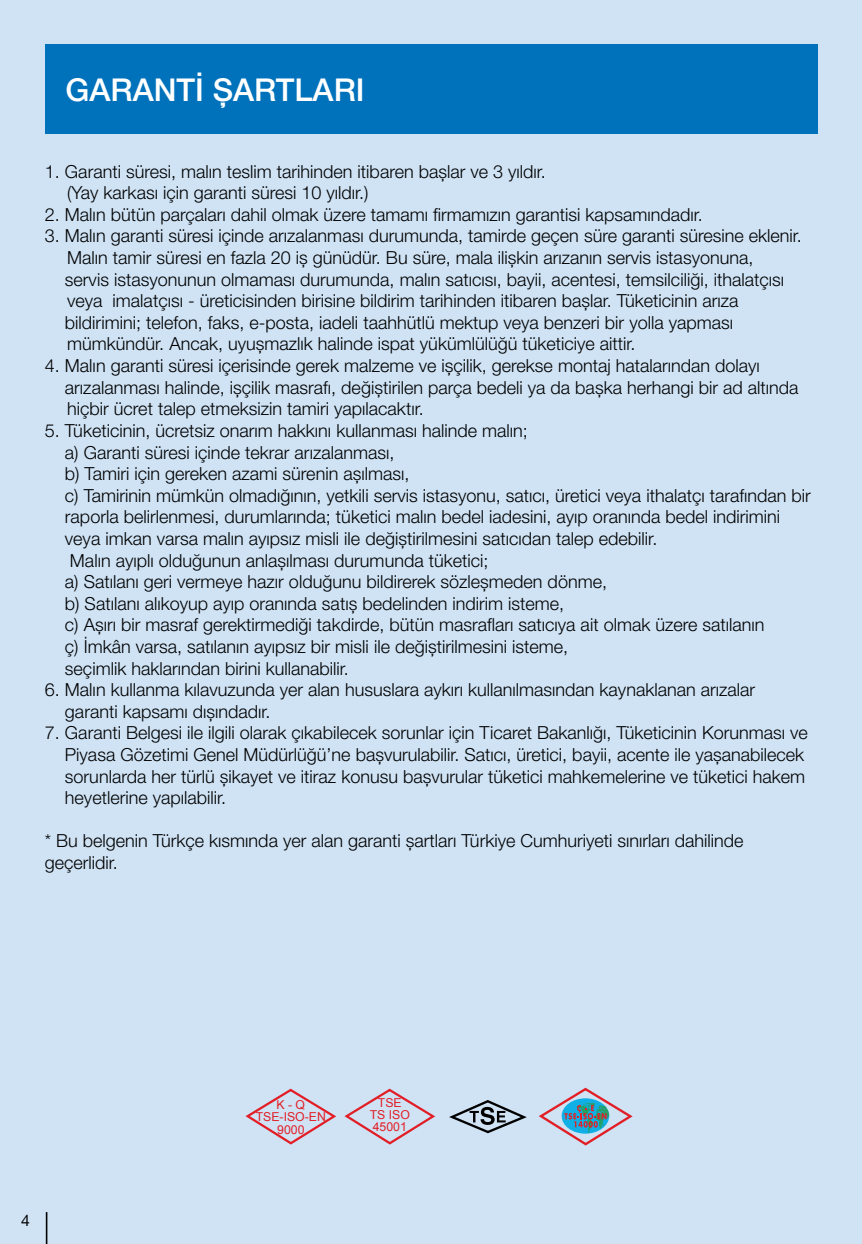
<style>
.page{position:relative;width:862px;height:1244px;background:#fff}
.page>*{position:absolute;margin:0;border:0;box-sizing:border-box;transform-origin:0 0}
.t1{font:500 31.5px "Helvetica Neue LT Pro";color:#fff}
.t2{font:300 18px/21.6px "Helvetica Neue LT Pro";color:#000}
.t3{font:15.75px "Helvetica Neue LT Pro";color:#000}
.t4{font:12.38px/12.4px "Arial";color:#e21f26;text-align:center}
</style>
<div class="page">
<div style="left:0;top:0;width:861px;height:1244px;background:#cfe3f5"></div>
<hr style="left:46px;top:1212px;width:1px;height:32px;background:#000">
<div style="left:45px;top:45px;width:771px;height:89px;background:#0072bc"></div>
<svg style="left:449px;top:1100px;width:78px;height:34px"></svg>
<svg style="left:539px;top:1087px;width:94px;height:59px"></svg>
<svg style="left:245px;top:1088px;width:190px;height:57px"></svg>
<h1 class="t1" style="left:65px;top:71px;width:300px">GARANTİ ŞARTLARI</h1>
<p class="t2" style="left:67px;top:160px;width:480px;text-indent:-22px">1. Garanti süresi, malın teslim tarihinden itibaren başlar ve 3 yıldır. (Yay karkası için garanti süresi 10 yıldır.)</p>
<p class="t2" style="left:45px;top:203px;width:659px">2. Malın bütün parçaları dahil olmak üzere tamamı firmamızın garantisi kapsamındadır.</p>
<p class="t2" style="left:65px;top:225px;width:738px;text-indent:-20px">3. Malın garanti süresi içinde arızalanması durumunda, tamirde geçen süre garanti süresine eklenir.<br>Malın tamir süresi en fazla 20 iş günüdür. Bu süre, mala ilişkin arızanın servis istasyonuna,<br>servis istasyonunun olmaması durumunda, malın satıcısı, bayii, acentesi, temsilciliği, ithalatçısı veya imalatçısı - üreticisinden birisine bildirim tarihinden itibaren başlar. Tüketicinin arıza bildirimini; telefon, faks, e-posta, iadeli taahhütlü mektup veya benzeri bir yolla yapması mümkündür. Ancak, uyuşmazlık halinde ispat yükümlülüğü tüketiciye aittir.</p>
<p class="t2" style="left:65px;top:354px;width:734px;text-indent:-20px">4. Malın garanti süresi içerisinde gerek malzeme ve işçilik, gerekse montaj hatalarından dolayı arızalanması halinde, işçilik masrafı, değiştirilen parça bedeli ya da başka herhangi bir ad altında hiçbir ücret talep etmeksizin tamiri yapılacaktır.</p>
<p class="t2" style="left:65px;top:419px;width:747px;text-indent:-20px">5. Tüketicinin, ücretsiz onarım hakkını kullanması halinde malın;<br>a) Garanti süresi içinde tekrar arızalanması,<br>b) Tamiri için gereken azami sürenin aşılması,<br>c) Tamirinin mümkün olmadığının, yetkili servis istasyonu, satıcı, üretici veya ithalatçı tarafından bir raporla belirlenmesi, durumlarında; tüketici malın bedel iadesini, ayıp oranında bedel indirimini veya imkan varsa malın ayıpsız misli ile değiştirilmesini satıcıdan talep edebilir.<br>Malın ayıplı olduğunun anlaşılması durumunda tüketici;<br>a) Satılanı geri vermeye hazır olduğunu bildirerek sözleşmeden dönme,<br>b) Satılanı alıkoyup ayıp oranında satış bedelinden indirim isteme,<br>c) Aşırı bir masraf gerektirmediği takdirde, bütün masrafları satıcıya ait olmak üzere satılanın<br>ç) İmkân varsa, satılanın ayıpsız bir misli ile değiştirilmesini isteme,<br>seçimlik haklarından birini kullanabilir.</p>
<p class="t2" style="left:65px;top:678px;width:691px;text-indent:-20px">6. Malın kullanma kılavuzunda yer alan hususlara aykırı kullanılmasından kaynaklanan arızalar garanti kapsamı dışındadır.</p>
<p class="t2" style="left:65px;top:722px;width:743px;text-indent:-20px">7. Garanti Belgesi ile ilgili olarak çıkabilecek sorunlar için Ticaret Bakanlığı, Tüketicinin Korunması ve Piyasa Gözetimi Genel Müdürlüğü’ne başvurulabilir. Satıcı, üretici, bayii, acente ile yaşanabilecek sorunlarda her türlü şikayet ve itiraz konusu başvurular tüketici mahkemelerine ve tüketici hakem heyetlerine yapılabilir.</p>
<p class="t2" style="left:45px;top:830px;width:700px">* Bu belgenin Türkçe kısmında yer alan garanti şartları Türkiye Cumhuriyeti sınırları dahilinde geçerlidir.</p>
<p class="t3" style="left:21px;top:1210px;width:10px">4</p>
<p class="t4" style="left:255px;top:1098px;width:72px">K - Q<br>TSE-ISO-EN<br>9000</p>
<p class="t4" style="left:369px;top:1096px;width:42px">TSE<br>TS ISO<br>45001</p>
</div>
